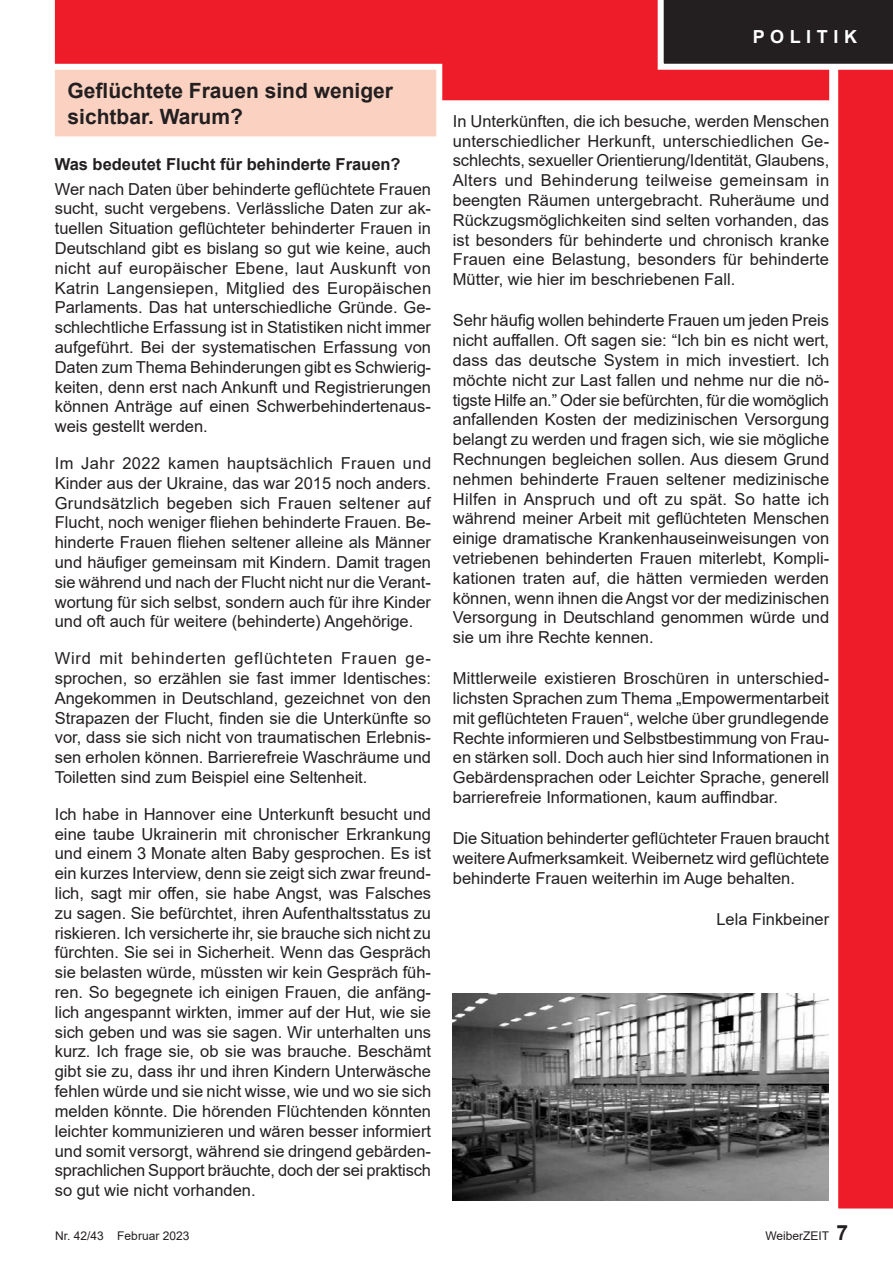
<style>
.page{position:relative;width:893px;height:1263px;background:#fff}
.page>*{position:absolute;margin:0;border:0;box-sizing:border-box;transform-origin:0 0}
.t1{font:700 21px/25.5px "Arial";color:#231f20}
.t2{font:700 18px "Arial";color:#fff}
.t3{font:16.5px/19.8px "Arial";color:#231f20;text-align:justify}
.t4{font:700 16.5px "Arial";color:#231f20}
.t5{font:12px "Arial";color:#231f20}
</style>
<div class="page">
<div style="left:54px;top:0;width:775px;height:101px;background:#ee1c28"></div>
<svg style="left:829px;top:70px;width:64px;height:1139px;fill:#ee1c28"></svg>
<svg style="left:658px;top:0;width:235px;height:70px;background:#3b3738"></svg>
<div style="left:49px;top:64px;width:393px;height:78px;background:#fbd2c2;border:6px solid #fff"></div>
<img style="left:453px;top:993px;width:375px;height:207px">
<h1 class="t1" style="left:68px;top:78px;width:327px">Geflüchtete Frauen sind weniger sichtbar. Warum?</h1>
<p class="t4" style="left:55px;top:153px;width:347px">Was bedeutet Flucht für behinderte Frauen?</p>
<p class="t3" style="left:55px;top:179px;width:378px">Wer nach Daten über behinderte geflüchtete Frauen sucht, sucht vergebens. Verlässliche Daten zur ak&shy;tuellen Situation geflüchteter behinderter Frauen in Deutschland gibt es bislang so gut wie keine, auch nicht auf europäischer Ebene, laut Auskunft von Katrin Langensiepen, Mitglied des Europäischen Parlaments. Das hat unterschiedliche Gründe. Ge&shy;schlechtliche Erfassung ist in Statistiken nicht immer aufgeführt. Bei der systematischen Erfassung von Daten zum Thema Behinderungen gibt es Schwierig&shy;keiten, denn erst nach Ankunft und Registrierungen können Anträge auf einen Schwerbehindertenaus&shy;weis gestellt werden.</p>
<p class="t3" style="left:55px;top:453px;width:378px">Im Jahr 2022 kamen hauptsächlich Frauen und Kinder aus der Ukraine, das war 2015 noch anders.<br>Grundsätzlich begeben sich Frauen seltener auf Flucht, noch weniger fliehen behinderte Frauen. Be&shy;hinderte Frauen fliehen seltener alleine als Männer und häufiger gemeinsam mit Kindern. Damit tragen sie während und nach der Flucht nicht nur die Verant&shy;wortung für sich selbst, sondern auch für ihre Kinder und oft auch für weitere (behinderte) Angehörige.</p>
<p class="t3" style="left:55px;top:648px;width:378px">Wird mit behinderten geflüchteten Frauen ge&shy;sprochen, so erzählen sie fast immer Identisches:<br>Angekommen in Deutschland, gezeichnet von den Strapazen der Flucht, finden sie die Unterkünfte so vor, dass sie sich nicht von traumatischen Erlebnis&shy;sen erholen können. Barrierefreie Waschräume und Toiletten sind zum Beispiel eine Seltenheit.</p>
<p class="t3" style="left:55px;top:804px;width:378px">Ich habe in Hannover eine Unterkunft besucht und eine taube Ukrainerin mit chronischer Erkrankung und einem 3 Monate alten Baby gesprochen. Es ist ein kurzes Interview, denn sie zeigt sich zwar freund&shy;lich, sagt mir offen, sie habe Angst, was Falsches zu sagen. Sie befürchtet, ihren Aufenthaltsstatus zu riskieren. Ich versicherte ihr, sie brauche sich nicht zu fürchten. Sie sei in Sicherheit. Wenn das Gespräch sie belasten würde, müssten wir kein Gespräch füh&shy;ren. So begegnete ich einigen Frauen, die anfäng&shy;lich angespannt wirkten, immer auf der Hut, wie sie sich geben und was sie sagen. Wir unterhalten uns kurz. Ich frage sie, ob sie was brauche. Beschämt gibt sie zu, dass ihr und ihren Kindern Unterwäsche fehlen würde und sie nicht wisse, wie und wo sie sich melden könnte. Die hörenden Flüchtenden könnten leichter kommunizieren und wären besser informiert und somit versorgt, während sie dringend gebärden&shy;sprachlichen Support bräuchte, doch der sei praktisch so gut wie nicht vorhanden.</p>
<p class="t2" style="left:753px;top:24px;width:106px">P O L I T I K</p>
<p class="t3" style="left:453px;top:111px;width:378px">In Unterkünften, die ich besuche, werden Menschen unterschiedlicher Herkunft, unterschiedlichen Ge&shy;schlechts, sexueller Orientierung/Identität, Glaubens, Alters und Behinderung teilweise gemeinsam in beengten Räumen untergebracht. Ruheräume und Rückzugsmöglichkeiten sind selten vorhanden, das ist besonders für behinderte und chronisch kranke Frauen eine Belastung, besonders für behinderte Mütter, wie hier im beschriebenen Fall.</p>
<p class="t3" style="left:453px;top:310px;width:378px">Sehr häufig wollen behinderte Frauen um jeden Preis nicht auffallen. Oft sagen sie: “Ich bin es nicht wert, dass das deutsche System in mich investiert. Ich möchte nicht zur Last fallen und nehme nur die nö&shy;tigste Hilfe an.” Oder sie befürchten, für die womöglich anfallenden Kosten der medizinischen Versorgung belangt zu werden und fragen sich, wie sie mögliche Rechnungen begleichen sollen. Aus diesem Grund nehmen behinderte Frauen seltener medizinische Hilfen in Anspruch und oft zu spät. So hatte ich während meiner Arbeit mit geflüchteten Menschen einige dramatische Krankenhauseinweisungen von vetriebenen behinderten Frauen miterlebt, Kompli&shy;kationen traten auf, die hätten vermieden werden können, wenn ihnen die Angst vor der medizinischen Versorgung in Deutschland genommen würde und sie um ihre Rechte kennen.</p>
<p class="t3" style="left:453px;top:668px;width:378px">Mittlerweile existieren Broschüren in unterschied&shy;lichsten Sprachen zum Thema „Empowermentarbeit mit geflüchteten Frauen“, welche über grundlegende Rechte informieren und Selbstbestimmung von Frau&shy;en stärken soll. Doch auch hier sind Informationen in Gebärdensprachen oder Leichter Sprache, generell barrierefreie Informationen, kaum auffindbar.</p>
<p class="t3" style="left:453px;top:828px;width:378px">Die Situation behinderter geflüchteter Frauen braucht weitere Aufmerksamkeit. Weibernetz wird geflüchtete behinderte Frauen weiterhin im Auge behalten.</p>
<p class="t3" style="left:716px;top:909px;width:114px">Lela Finkbeiner</p>
<p class="t5" style="left:55px;top:1227px;width:136px">Nr. 42/43 Februar 2023</p>
<p class="t5" style="left:765px;top:1227px;width:65px">WeiberZEIT</p>
<p class="t1" style="left:837px;top:1220px;width:13px">7</p>
</div>
